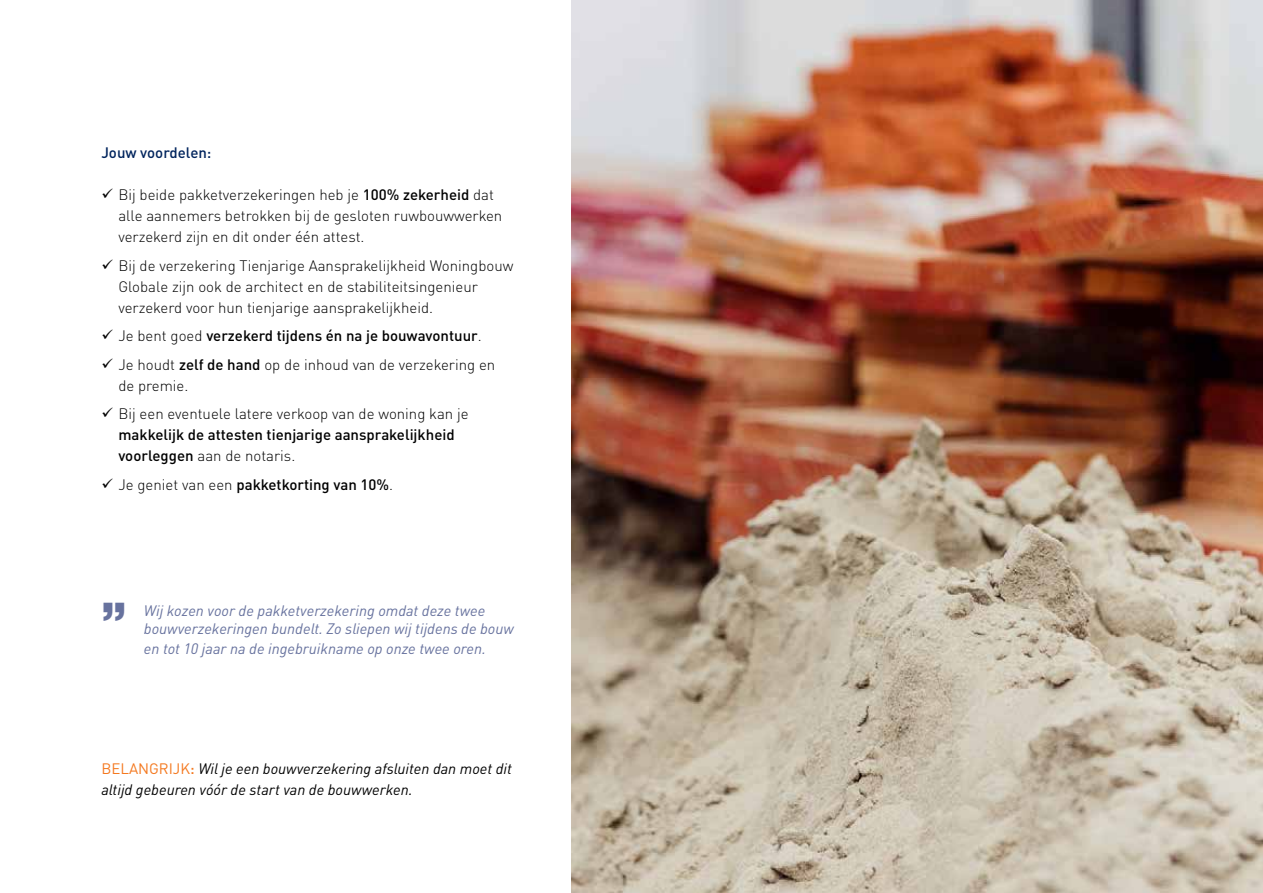
<style>
.page{position:relative;width:1263px;height:893px;background:#fff}
.page>*{position:absolute;margin:0;border:0;box-sizing:border-box;transform-origin:0 0}
.t1{font:900 48px "Helvetica Neue LT Pro";color:#67729e}
.t2{font:300 15px/21px "DIN Pro";color:#000}
.t3{font:italic 15px/18px "DIN Pro";color:#67729e}
.t4{font:italic 15px/21px "DIN Pro";color:#000}
.t5{font:500 15px "DIN Pro";color:#000}
.t6{font:500 15px "DIN Pro";color:#00245d}
.s1{font-weight:500}
.s2{font-weight:300}
.s3{font-style:normal;color:#f47920}
.s4{font-weight:500;font-style:normal;color:#f47920}
</style>
<div class="page">
<img style="left:572px;top:0;width:691px;height:893px">
<p class="t6" style="left:101px;top:141px;width:112px">Jouw voordelen:</p>
<p class="t2" style="left:118px;top:183px;width:385px;text-indent:-17px">✓ Bij beide pakketverzekeringen heb je <span class="s1">100% zekerheid</span> dat alle aannemers betrokken bij de gesloten ruwbouwwerken verzekerd zijn en dit onder één attest.</p>
<p class="t2" style="left:118px;top:254px;width:396px;text-indent:-17px">✓ Bij de verzekering Tienjarige Aansprakelijkheid Woningbouw<br>Globale zijn ook de architect en de stabiliteitsingenieur verzekerd voor hun tienjarige aansprakelijkheid.</p>
<p class="t5" style="left:101px;top:324px;width:382px">✓ <span class="s2">Je bent goed</span> verzekerd tijdens én na je bouwavontuur<span class="s2">.</span></p>
<p class="t2" style="left:118px;top:353px;width:378px;text-indent:-17px">✓ Je houdt <span class="s1">zelf de hand</span> op de inhoud van de verzekering en de premie.</p>
<p class="t2" style="left:118px;top:402px;width:352px;text-indent:-17px">✓ Bij een eventuele latere verkoop van de woning kan je <span class="s1">makkelijk de attesten tienjarige aansprakelijkheid voorleggen</span> aan de notaris.</p>
<p class="t5" style="left:101px;top:472px;width:293px">✓ <span class="s2">Je geniet van een</span> pakketkorting van 10%<span class="s2">.</span></p>
<h1 class="t1" style="left:101px;top:591px;width:26px">”</h1>
<p class="t3" style="left:144px;top:600px;width:371px">Wij kozen voor de pakketverzekering omdat deze twee bouwverzekeringen bundelt. Zo sliepen wij tijdens de bouw</p>
<p class="t3" style="left:144px;top:638px;width:344px">en tot 10 jaar na de ingebruikname op onze twee oren.</p>
<p class="t4" style="left:101px;top:756px;width:412px"><span class="s3">BELANGRIJK</span><span class="s4">:</span> Wil je een bouwverzekering afsluiten dan moet dit altijd gebeuren vóór de start van de bouwwerken.</p>
</div>
